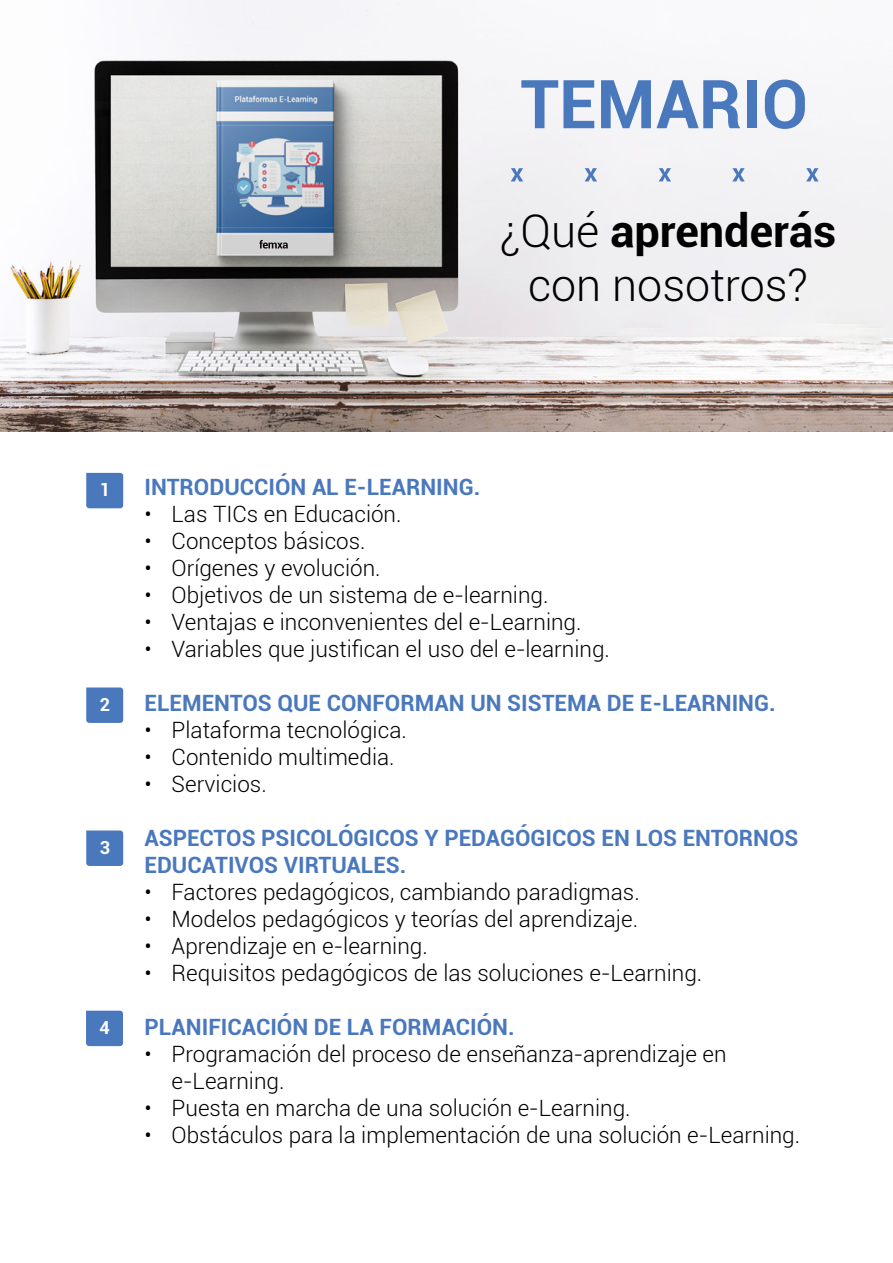
<style>
.page{position:relative;width:893px;height:1263px;background:#fff}
.page>*{position:absolute;margin:0;border:0;box-sizing:border-box;transform-origin:0 0}
.t1{font:700 67.5px "Roboto";color:#4a78bd}
.t2{font:700 45px "Roboto";color:#000}
.t3{font:300 45px "Roboto";color:#000}
.t4{font:300 22.5px/27px "Roboto";color:#000}
.t5{font:700 22.5px/27px "Roboto";color:#4a78bd}
.t6{font:700 18px "Roboto";color:#fff}
.s1{font-weight:300}
</style>
<div class="page">
<img style="left:0;top:0;width:893px;height:432px">
<svg style="left:511px;top:168px;width:12px;height:13px"></svg>
<svg style="left:585px;top:168px;width:12px;height:13px"></svg>
<svg style="left:659px;top:168px;width:12px;height:13px"></svg>
<svg style="left:732px;top:168px;width:13px;height:13px"></svg>
<svg style="left:806px;top:168px;width:13px;height:13px"></svg>
<div style="left:222px;top:236px;width:105px;height:18px;background:#d2d2d2"></div>
<svg style="left:259px;top:240px;width:29px;height:9px"></svg>
<svg style="left:86px;top:473px;width:37px;height:35px"></svg>
<svg style="left:86px;top:687px;width:37px;height:36px"></svg>
<svg style="left:86px;top:830px;width:37px;height:36px"></svg>
<svg style="left:86px;top:1011px;width:37px;height:35px"></svg>
<p class="t1" style="left:520px;top:57px;width:289px">TEMARIO</p>
<p class="t2" style="left:500px;top:200px;width:338px"><span class="s1">¿Qué</span> aprenderás</p>
<p class="t3" style="left:528px;top:254px;width:282px">con nosotros?</p>
<p class="t6" style="left:100px;top:477px;width:12px">1</p>
<p class="t6" style="left:100px;top:692px;width:12px">2</p>
<p class="t6" style="left:100px;top:835px;width:12px">3</p>
<p class="t6" style="left:100px;top:1015px;width:12px">4</p>
<p class="t5" style="left:145px;top:473px;width:337px">INTRODUCCIÓN AL E-LEARNING.</p>
<p class="t4" style="left:145px;top:500px;width:258px">• Las TICs en Educación.</p>
<p class="t4" style="left:145px;top:527px;width:223px">• Conceptos básicos.</p>
<p class="t4" style="left:145px;top:554px;width:238px">• Orígenes y evolución.</p>
<p class="t4" style="left:145px;top:581px;width:405px">• Objetivos de un sistema de e-learning.</p>
<p class="t4" style="left:145px;top:608px;width:438px">• Ventajas e inconvenientes del e-Learning.</p>
<p class="t4" style="left:145px;top:635px;width:467px">• Variables que justifican el uso del e-learning.</p>
<p class="t5" style="left:145px;top:689px;width:633px">ELEMENTOS QUE CONFORMAN UN SISTEMA DE E-LEARNING.</p>
<p class="t4" style="left:145px;top:716px;width:264px">• Plataforma tecnológica.</p>
<p class="t4" style="left:145px;top:743px;width:252px">• Contenido multimedia.</p>
<p class="t4" style="left:145px;top:770px;width:124px">• Servicios.</p>
<p class="t5" style="left:145px;top:824px;width:655px">ASPECTOS PSICOLÓGICOS Y PEDAGÓGICOS EN LOS ENTORNOS<br>EDUCATIVOS VIRTUALES.</p>
<p class="t4" style="left:145px;top:878px;width:497px">• Factores pedagógicos, cambiando paradigmas.</p>
<p class="t4" style="left:145px;top:905px;width:495px">• Modelos pedagógicos y teorías del aprendizaje.</p>
<p class="t4" style="left:145px;top:932px;width:285px">• Aprendizaje en e-learning.</p>
<p class="t4" style="left:145px;top:959px;width:559px">• Requisitos pedagógicos de las soluciones e-Learning.</p>
<p class="t5" style="left:145px;top:1013px;width:372px">PLANIFICACIÓN DE LA FORMACIÓN.</p>
<p class="t4" style="left:172px;top:1040px;width:557px;text-indent:-27px">• Programación del proceso de enseñanza-aprendizaje en e-Learning.</p>
<p class="t4" style="left:145px;top:1094px;width:487px">• Puesta en marcha de una solución e-Learning.</p>
<p class="t4" style="left:145px;top:1121px;width:657px">• Obstáculos para la implementación de una solución e-Learning.</p>
</div>
